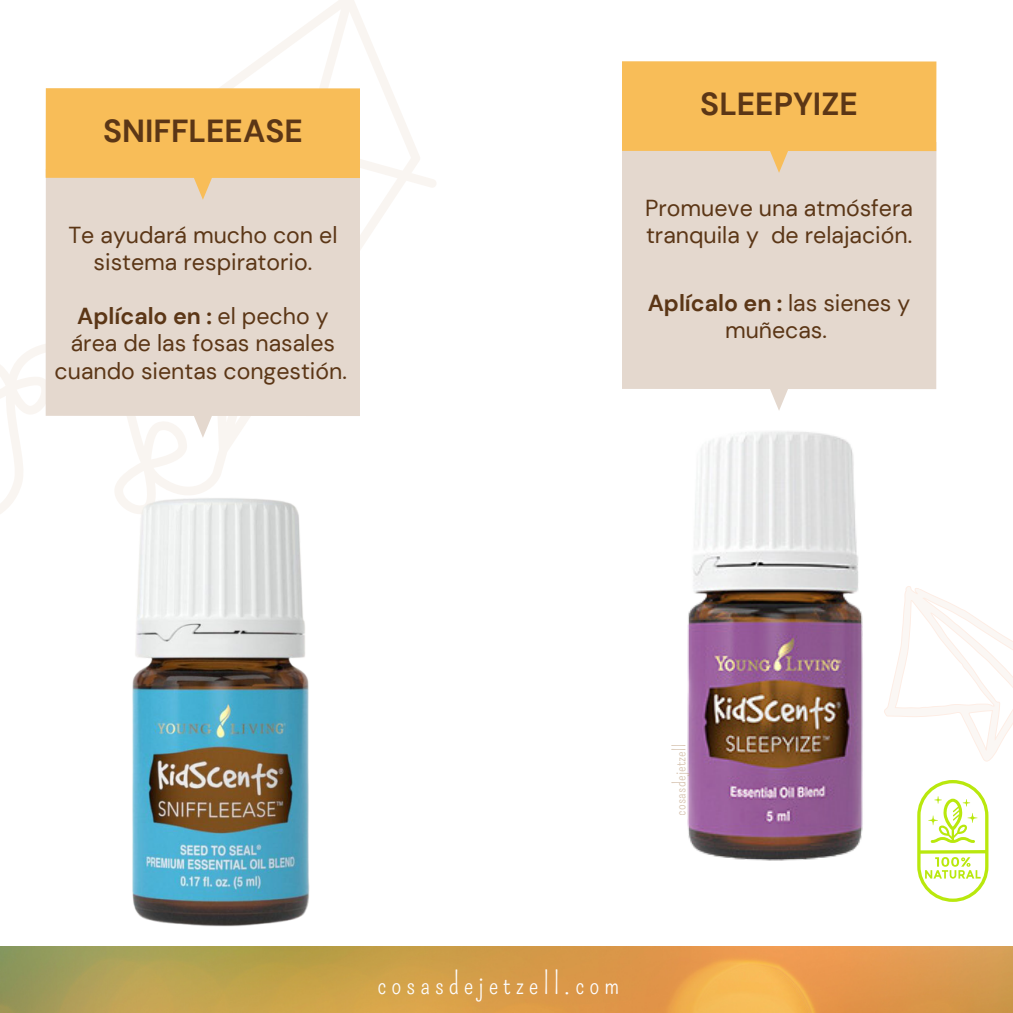
<style>
.page{position:relative;width:1013px;height:1013px;background:#fff}
.page>*{position:absolute;margin:0;border:0;box-sizing:border-box;transform-origin:0 0}
.t1{font:700 31.88px "DM Sans";color:#5b3616}
.t2{font:28.75px "Pompiere";letter-spacing:.165em;color:#fdfdfe}
.t3{font:23.12px/27.2px "DM Sans";color:#5b3616;text-align:center}
.t4{font:16.25px "Pompiere";letter-spacing:.015em;color:#ba9979}
.s1{font-weight:700}
</style>
<div class="page">
<svg style="left:0;top:0;width:436px;height:514px"></svg>
<img style="left:0;top:946px;width:1012px;height:66px">
<img style="left:687px;top:431px;width:176px;height:430px">
<img style="left:113px;top:474px;width:212px;height:453px">
<svg style="left:46px;top:200px;width:314px;height:238px;background:#e6dbd2"></svg>
<svg style="left:46px;top:88px;width:314px;height:112px;background:#f4c26f"></svg>
<svg style="left:622px;top:173px;width:314px;height:237px;background:#e6dbd2"></svg>
<svg style="left:622px;top:61px;width:314px;height:112px;background:#f4c26f"></svg>
<svg style="left:884px;top:586px;width:128px;height:315px"></svg>
<p class="t1" style="left:103px;top:110px;width:201px">SNIFFLEEASE</p>
<p class="t3" style="left:68px;top:221px;width:271px">Te ayudará mucho con el sistema respiratorio.</p>
<p class="t3" style="left:55px;top:302px;width:294px"><span class="s1">Aplícalo en :</span> el pecho y área de las fosas nasales cuando sientas congestión.</p>
<p class="t1" style="left:700px;top:83px;width:159px">SLEEPYIZE</p>
<p class="t3" style="left:645px;top:195px;width:269px;text-align:left">Promueve una atmósfera tranquila y de relajación.</p>
<p class="t3" style="left:647px;top:289px;width:264px"><span class="s1">Aplícalo en :</span> las sienes y muñecas.</p>
<p class="t4" style="left:670px;top:815px;width:73px;rotate:-90deg">cosasdejetzell</p>
<p class="t2" style="left:377px;top:967px;width:244px">cosasdejetzell.com</p>
</div>
